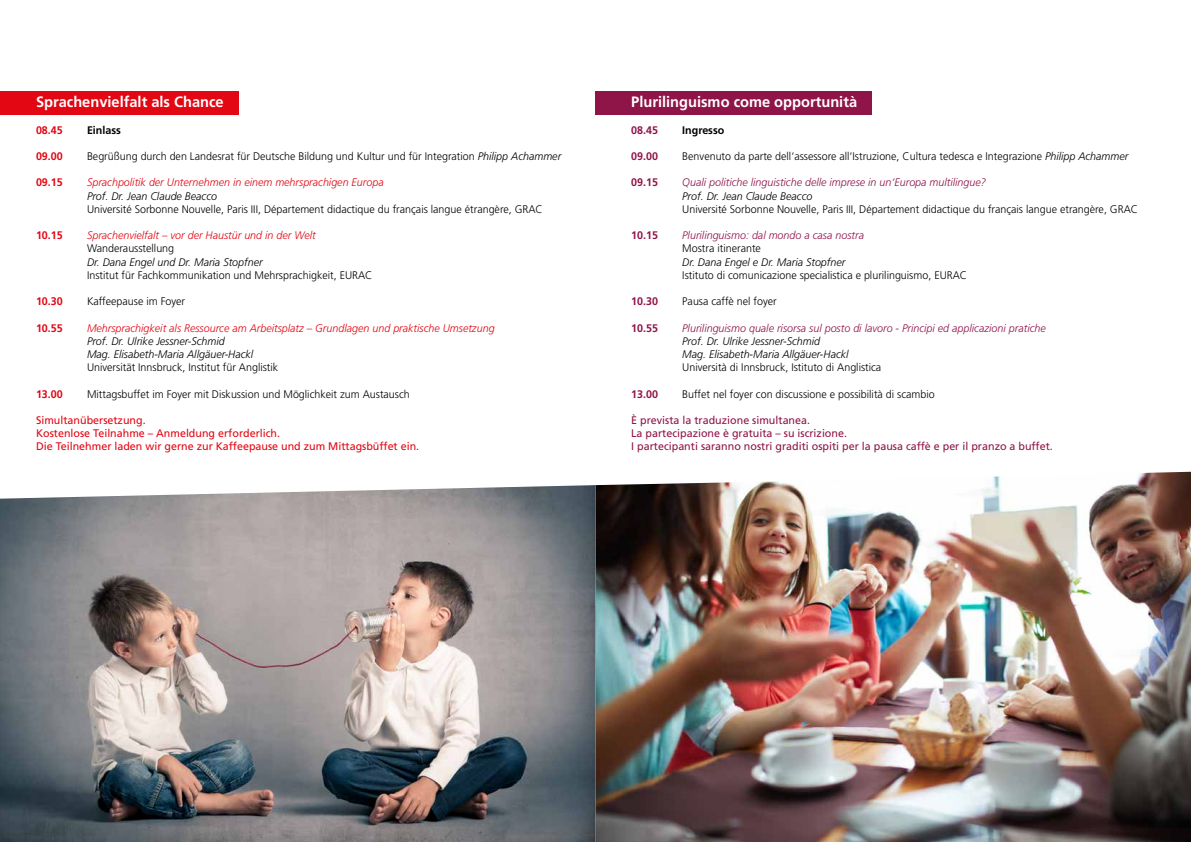
<style>
.page{position:relative;width:1191px;height:842px;background:#fff}
.page>*{position:absolute;margin:0;border:0;box-sizing:border-box;transform-origin:0 0}
.t1{font:700 15px "Frutiger LT Std";color:#fff}
.t2{font:300 11px "Frutiger LT Std";color:#000}
.t3{font:italic 300 11px/13.2px "Frutiger LT Std";color:#000}
.t4{font:italic 300 11px "Frutiger LT Std";color:#e30613}
.t5{font:italic 300 11px "Frutiger LT Std";color:#8f1448}
.t6{font:11px/13.2px "Frutiger LT Std";color:#8f1448}
.t7{font:11px/13.2px "Frutiger LT Std";color:#e30613}
.t8{font:700 11px "Frutiger LT Std";color:#e30613}
.t9{font:700 11px "Frutiger LT Std";color:#8f1448}
.t10{font:700 11px "Frutiger LT Std";color:#000}
.s1{font-style:italic}
</style>
<div class="page">
<div style="left:0;top:92px;width:238px;height:23px;background:#e30613"></div>
<div style="left:595px;top:92px;width:276px;height:23px;background:#8f1448"></div>
<img style="left:595px;top:472px;width:596px;height:370px">
<img style="left:0;top:485px;width:595px;height:357px">
<h1 class="t1" style="left:36px;top:93px;width:189px">Sprachenvielfalt als Chance</h1>
<p class="t8" style="left:36px;top:123px;width:28px">08.45</p>
<p class="t10" style="left:87px;top:123px;width:35px">Einlass</p>
<p class="t8" style="left:36px;top:150px;width:28px">09.00</p>
<p class="t2" style="left:87px;top:150px;width:476px">Begrüßung durch den Landesrat für Deutsche Bildung und Kultur und für Integration <span class="s1">Philipp Achammer</span></p>
<p class="t8" style="left:36px;top:176px;width:28px">09.15</p>
<p class="t4" style="left:87px;top:176px;width:298px">Sprachpolitik der Unternehmen in einem mehrsprachigen Europa</p>
<p class="t3" style="left:87px;top:189px;width:132px">Prof. Dr. Jean Claude Beacco</p>
<p class="t2" style="left:87px;top:203px;width:457px">Université Sorbonne Nouvelle, Paris III, Département didactique du français langue étrangère, GRAC</p>
<p class="t8" style="left:36px;top:229px;width:28px">10.15</p>
<p class="t4" style="left:87px;top:229px;width:230px">Sprachenvielfalt – vor der Haustür und in der Welt</p>
<p class="t2" style="left:87px;top:242px;width:89px">Wanderausstellung</p>
<p class="t3" style="left:87px;top:255px;width:177px">Dr. Dana Engel und Dr. Maria Stopfner</p>
<p class="t2" style="left:87px;top:269px;width:287px">Institut für Fachkommunikation und Mehrsprachigkeit, EURAC</p>
<p class="t8" style="left:36px;top:295px;width:28px">10.30</p>
<p class="t2" style="left:87px;top:295px;width:100px">Kaffeepause im Foyer</p>
<p class="t8" style="left:36px;top:321px;width:28px">10.55</p>
<p class="t4" style="left:87px;top:321px;width:409px">Mehrsprachigkeit als Ressource am Arbeitsplatz – Grundlagen und praktische Umsetzung</p>
<p class="t3" style="left:87px;top:334px;width:168px">Prof. Dr. Ulrike Jessner-Schmid<br>Mag. Elisabeth-Maria Allgäuer-Hackl</p>
<p class="t2" style="left:87px;top:361px;width:193px">Universität Innsbruck, Institut für Anglistik</p>
<p class="t8" style="left:36px;top:387px;width:28px">13.00</p>
<p class="t2" style="left:87px;top:388px;width:324px">Mittagsbuffet im Foyer mit Diskussion und Möglichkeit zum Austausch</p>
<p class="t7" style="left:36px;top:414px;width:385px">Simultanübersetzung.<br>Kostenlose Teilnahme – Anmeldung erforderlich.<br>Die Teilnehmer laden wir gerne zur Kaffeepause und zum Mittagsbüffet ein.</p>
<h1 class="t1" style="left:631px;top:93px;width:227px">Plurilinguismo come opportunità</h1>
<p class="t9" style="left:631px;top:123px;width:28px">08.45</p>
<p class="t10" style="left:682px;top:123px;width:44px">Ingresso</p>
<p class="t9" style="left:631px;top:150px;width:28px">09.00</p>
<p class="t2" style="left:682px;top:150px;width:447px">Benvenuto da parte dell‘assessore all‘Istruzione, Cultura tedesca e Integrazione <span class="s1">Philipp Achammer</span></p>
<p class="t9" style="left:631px;top:176px;width:28px">09.15</p>
<p class="t5" style="left:682px;top:176px;width:305px">Quali politiche linguistiche delle imprese in un‘Europa multilingue?</p>
<p class="t3" style="left:682px;top:189px;width:132px">Prof. Dr. Jean Claude Beacco</p>
<p class="t2" style="left:682px;top:203px;width:457px">Université Sorbonne Nouvelle, Paris III, Département didactique du français langue etrangère, GRAC</p>
<p class="t9" style="left:631px;top:229px;width:28px">10.15</p>
<p class="t5" style="left:682px;top:229px;width:183px">Plurilinguismo: dal mondo a casa nostra</p>
<p class="t2" style="left:682px;top:242px;width:80px">Mostra itinerante</p>
<p class="t3" style="left:682px;top:255px;width:165px">Dr. Dana Engel e Dr. Maria Stopfner</p>
<p class="t2" style="left:682px;top:269px;width:286px">Istituto di comunicazione specialistica e plurilinguismo, EURAC</p>
<p class="t9" style="left:631px;top:295px;width:28px">10.30</p>
<p class="t2" style="left:682px;top:295px;width:96px">Pausa caffè nel foyer</p>
<p class="t9" style="left:631px;top:321px;width:28px">10.55</p>
<p class="t5" style="left:682px;top:321px;width:365px">Plurilinguismo quale risorsa sul posto di lavoro - Principi ed applicazioni pratiche</p>
<p class="t3" style="left:682px;top:334px;width:168px">Prof. Dr. Ulrike Jessner-Schmid<br>Mag. Elisabeth-Maria Allgäuer-Hackl</p>
<p class="t2" style="left:682px;top:361px;width:200px">Università di Innsbruck, Istituto di Anglistica</p>
<p class="t9" style="left:631px;top:387px;width:28px">13.00</p>
<p class="t2" style="left:682px;top:388px;width:254px">Buffet nel foyer con discussione e possibilità di scambio</p>
<p class="t6" style="left:631px;top:414px;width:423px">È prevista la traduzione simultanea.<br>La partecipazione è gratuita – su iscrizione.<br>I partecipanti saranno nostri graditi ospiti per la pausa caffè e per il pranzo a buffet.</p>
</div>
